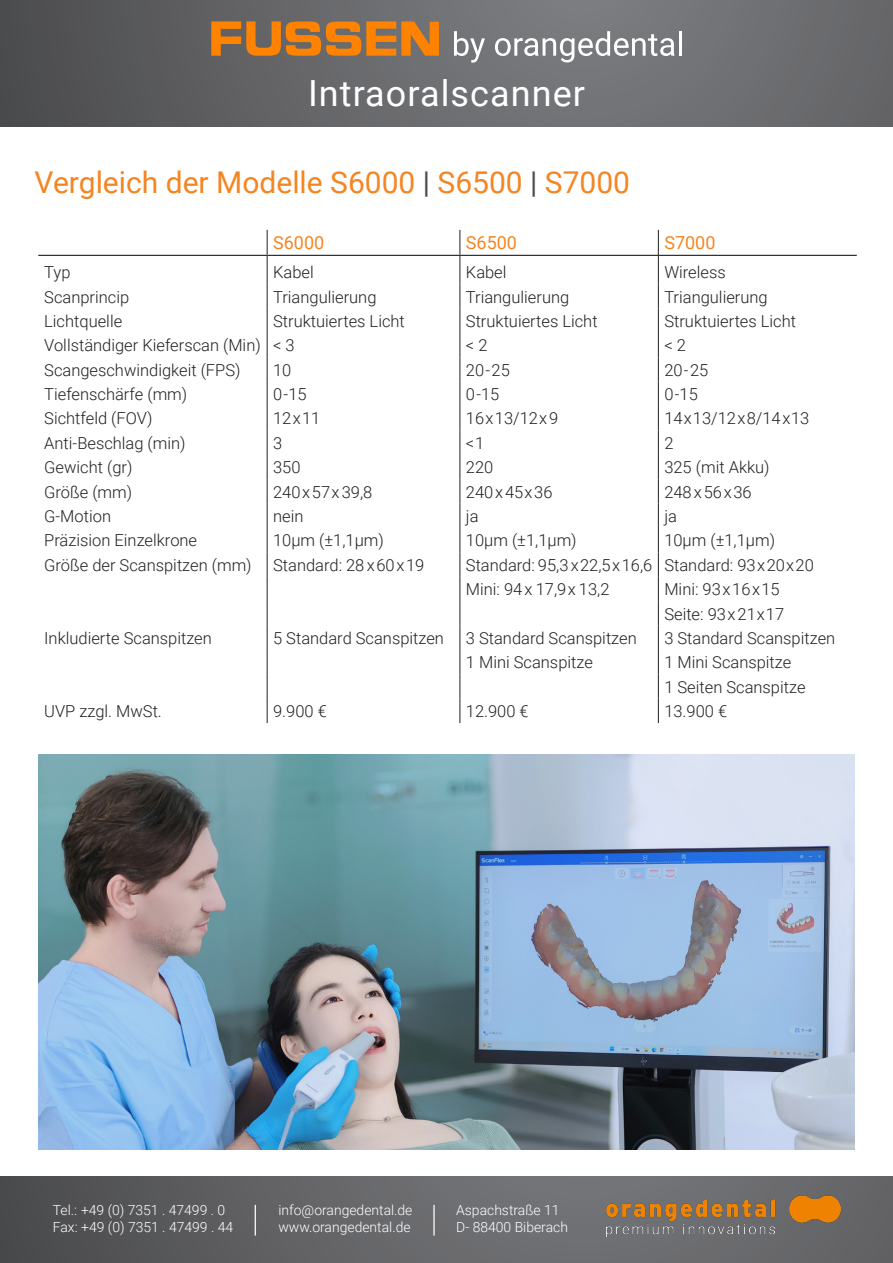
<style>
.page{position:relative;width:893px;height:1263px;background:#fff}
.page>*{position:absolute;margin:0;border:0;box-sizing:border-box;transform-origin:0 0}
.t1{font:36px "Roboto";letter-spacing:.03em;color:#fff}
.t2{font:30px "Roboto";color:#f58520}
.t3{font:18px "Roboto";color:#f58520}
.t4{font:300 16.5px "Roboto";color:#231f20}
.t5{font:300 16.5px "Roboto";letter-spacing:.04em;color:#231f20}
.t6{font:300 16.5px "Roboto";letter-spacing:.08em;color:#231f20}
.t7{font:300 16.5px "Roboto";letter-spacing:.05em;color:#231f20}
.t8{font:300 13.95px "Roboto";color:#fff}
.s1{color:#4b4c4d}
</style>
<div class="page">
<svg style="left:0;top:1176px;width:893px;height:87px;background:#626265"></svg>
<hr style="left:255px;top:1205px;width:1px;height:30px;background:#fff">
<hr style="left:433px;top:1205px;width:2px;height:30px;background:#fff">
<svg style="left:0;top:0;width:893px;height:127px;background:#666769"></svg>
<img style="left:601px;top:1187px;width:244px;height:57px">
<svg style="left:211px;top:21px;width:228px;height:35px;background:#c2772b"></svg>
<svg style="left:454px;top:31px;width:31px;height:32px"></svg>
<svg style="left:495px;top:31px;width:179px;height:31px"></svg>
<hr style="left:679px;top:31px;width:3px;height:25px;background:#fff">
<svg style="left:267px;top:230px;width:1px;height:493px"></svg>
<svg style="left:460px;top:230px;width:1px;height:493px"></svg>
<hr style="left:38px;top:255px;width:229px;height:1px;background:#231f20">
<hr style="left:267px;top:255px;width:193px;height:1px;background:#231f20">
<hr style="left:460px;top:255px;width:198px;height:1px;background:#231f20">
<hr style="left:658px;top:255px;width:199px;height:1px;background:#231f20">
<svg style="left:658px;top:230px;width:1px;height:493px"></svg>
<img style="left:38px;top:755px;width:817px;height:395px">
<p class="t1" style="left:308px;top:68px;width:279px">Intraoralscanner</p>
<p class="t2" style="left:35px;top:161px;width:597px">Vergleich der Modelle S6000 <span class="s1">|</span> S6500 <span class="s1">|</span> S7000</p>
<p class="t3" style="left:273px;top:230px;width:53px">S6000</p>
<p class="t3" style="left:466px;top:230px;width:53px">S6500</p>
<p class="t3" style="left:664px;top:230px;width:53px">S7000</p>
<p class="t4" style="left:44px;top:261px;width:28px">Typ</p>
<p class="t4" style="left:273px;top:261px;width:42px">Kabel</p>
<p class="t4" style="left:466px;top:261px;width:42px">Kabel</p>
<p class="t4" style="left:664px;top:261px;width:63px">Wireless</p>
<p class="t4" style="left:44px;top:285px;width:86px">Scanprincip</p>
<p class="t4" style="left:273px;top:285px;width:105px">Triangulierung</p>
<p class="t4" style="left:466px;top:285px;width:105px">Triangulierung</p>
<p class="t4" style="left:664px;top:285px;width:105px">Triangulierung</p>
<p class="t4" style="left:44px;top:310px;width:79px">Lichtquelle</p>
<p class="t4" style="left:273px;top:310px;width:133px">Struktuiertes Licht</p>
<p class="t4" style="left:466px;top:310px;width:133px">Struktuiertes Licht</p>
<p class="t4" style="left:664px;top:310px;width:133px">Struktuiertes Licht</p>
<p class="t4" style="left:44px;top:334px;width:218px">Vollständiger Kieferscan (Min)</p>
<p class="t4" style="left:273px;top:334px;width:23px">&lt; 3</p>
<p class="t4" style="left:466px;top:334px;width:23px">&lt; 2</p>
<p class="t4" style="left:664px;top:334px;width:23px">&lt; 2</p>
<p class="t4" style="left:44px;top:358px;width:198px">Scangeschwindigkeit (FPS)</p>
<p class="t4" style="left:273px;top:358px;width:20px">10</p>
<p class="t4" style="left:466px;top:358px;width:45px">20-25</p>
<p class="t4" style="left:664px;top:358px;width:45px">20-25</p>
<p class="t4" style="left:44px;top:383px;width:145px">Tiefenschärfe (mm)</p>
<p class="t4" style="left:273px;top:383px;width:35px">0-15</p>
<p class="t4" style="left:466px;top:383px;width:35px">0-15</p>
<p class="t4" style="left:664px;top:383px;width:35px">0-15</p>
<p class="t4" style="left:44px;top:407px;width:110px">Sichtfeld (FOV)</p>
<p class="t4" style="left:273px;top:407px;width:49px">12x11</p>
<p class="t6" style="left:466px;top:407px;width:94px">16x13/12x9</p>
<p class="t5" style="left:664px;top:407px;width:147px">14x13/12x8/14x13</p>
<p class="t4" style="left:44px;top:431px;width:143px">Anti-Beschlag (min)</p>
<p class="t4" style="left:273px;top:431px;width:11px">3</p>
<p class="t4" style="left:466px;top:431px;width:20px">&lt;1</p>
<p class="t4" style="left:664px;top:431px;width:11px">2</p>
<p class="t4" style="left:44px;top:456px;width:90px">Gewicht (gr)</p>
<p class="t4" style="left:273px;top:456px;width:29px">350</p>
<p class="t4" style="left:466px;top:456px;width:29px">220</p>
<p class="t4" style="left:664px;top:456px;width:107px">325 (mit Akku)</p>
<p class="t4" style="left:44px;top:480px;width:89px">Größe (mm)</p>
<p class="t4" style="left:273px;top:480px;width:101px">240x57x 39,8</p>
<p class="t5" style="left:466px;top:480px;width:88px">240x45x36</p>
<p class="t7" style="left:664px;top:480px;width:89px">248x56x36</p>
<p class="t4" style="left:44px;top:505px;width:68px">G-Motion</p>
<p class="t4" style="left:273px;top:505px;width:32px">nein</p>
<p class="t4" style="left:466px;top:505px;width:14px">ja</p>
<p class="t4" style="left:664px;top:505px;width:14px">ja</p>
<p class="t4" style="left:44px;top:529px;width:154px">Präzision Einzelkrone</p>
<p class="t4" style="left:273px;top:529px;width:112px">10μm (±1,1μm)</p>
<p class="t4" style="left:466px;top:529px;width:112px">10μm (±1,1μm)</p>
<p class="t4" style="left:664px;top:529px;width:112px">10μm (±1,1μm)</p>
<p class="t4" style="left:44px;top:553px;width:209px">Größe der Scanspitzen (mm)</p>
<p class="t4" style="left:273px;top:553px;width:153px">Standard: 28 x60x19</p>
<p class="t4" style="left:466px;top:553px;width:188px">Standard: 95,3 x22,5x16,6</p>
<p class="t4" style="left:664px;top:553px;width:151px">Standard: 93x20x20</p>
<p class="t4" style="left:466px;top:578px;width:145px">Mini: 94x 17,9x 13,2</p>
<p class="t4" style="left:664px;top:578px;width:117px">Mini: 93x16x15</p>
<p class="t4" style="left:664px;top:602px;width:121px">Seite: 93x21x17</p>
<p class="t4" style="left:44px;top:626px;width:169px">Inkludierte Scanspitzen</p>
<p class="t4" style="left:273px;top:626px;width:172px">5 Standard Scanspitzen</p>
<p class="t4" style="left:466px;top:626px;width:172px">3 Standard Scanspitzen</p>
<p class="t4" style="left:664px;top:626px;width:172px">3 Standard Scanspitzen</p>
<p class="t4" style="left:466px;top:651px;width:129px">1 Mini Scanspitze</p>
<p class="t4" style="left:664px;top:651px;width:129px">1 Mini Scanspitze</p>
<p class="t4" style="left:664px;top:675px;width:143px">1 Seiten Scanspitze</p>
<p class="t4" style="left:44px;top:700px;width:119px">UVP zzgl. MwSt.</p>
<p class="t4" style="left:273px;top:700px;width:55px">9.900 €</p>
<p class="t4" style="left:466px;top:700px;width:64px">12.900 €</p>
<p class="t4" style="left:664px;top:700px;width:64px">13.900 €</p>
<p class="t8" style="left:53px;top:1200px;width:174px">Tel.: +49 (0) 7351 . 47499 . 0</p>
<p class="t8" style="left:53px;top:1217px;width:182px">Fax: +49 (0) 7351 . 47499 . 44</p>
<p class="t8" style="left:278px;top:1200px;width:136px">info@orangedental.de</p>
<p class="t8" style="left:278px;top:1217px;width:134px">www.orangedental.de</p>
<p class="t8" style="left:456px;top:1200px;width:105px">Aspachstraße 11</p>
<p class="t8" style="left:456px;top:1217px;width:113px">D- 88400 Biberach</p>
</div>
